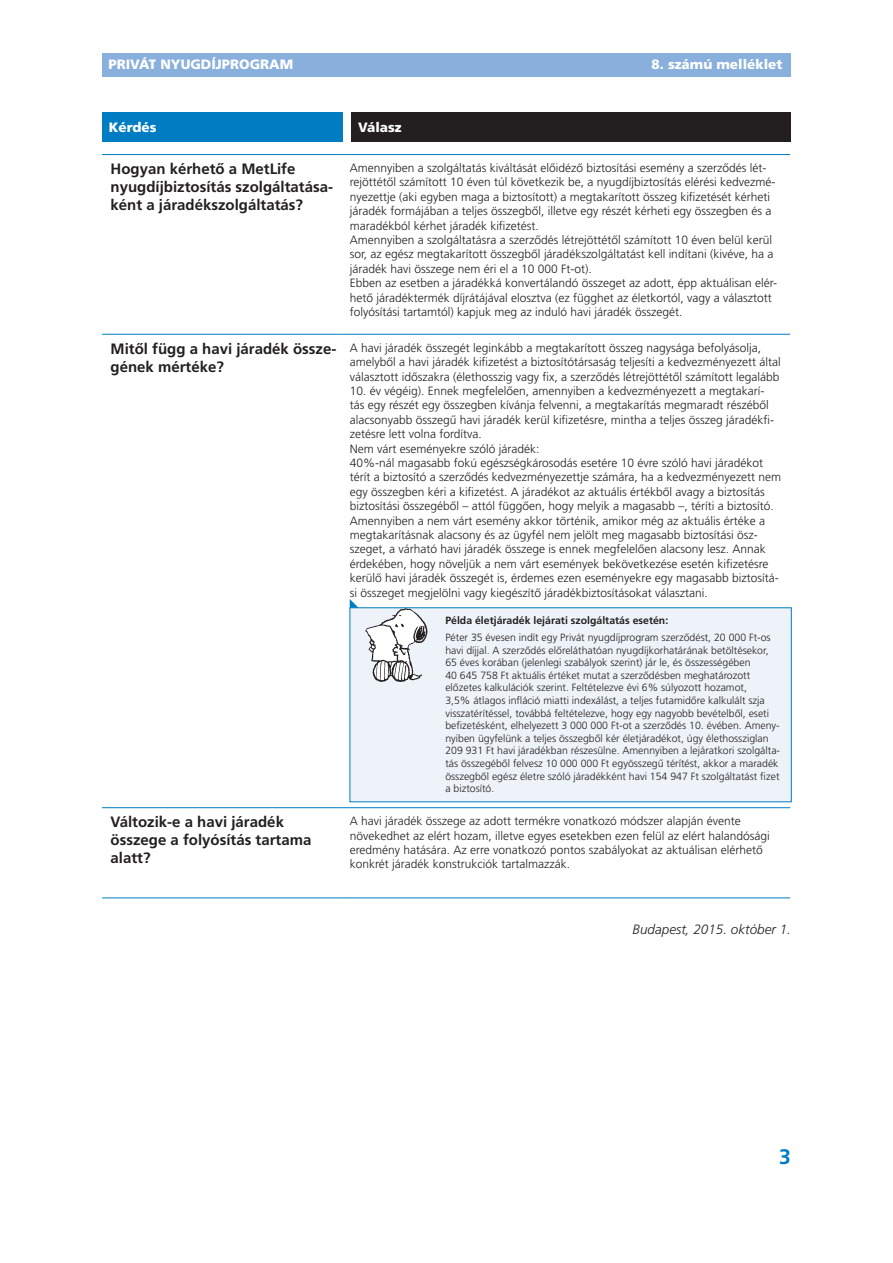
<style>
.page{position:relative;width:893px;height:1263px;background:#fff}
.page>*{position:absolute;margin:0;border:0;box-sizing:border-box;transform-origin:0 0}
.t1{font:700 21px "Frutiger LT Pro";color:#007cc2}
.t2{font:700 15px/18px "Frutiger LT Pro";color:#231f20}
.t3{font:900 13.5px "Frutiger LT Pro";color:#fff}
.t4{font:italic 300 13.5px "Frutiger LT Pro";color:#231f20}
.t5{font:300 12px/14.4px "Frutiger LT Pro";color:#231f20}
.t6{font:300 10.5px/12.6px "Frutiger LT Pro";color:#231f20}
.t7{font:700 10.5px "Frutiger LT Pro";color:#231f20}
</style>
<div class="page">
<div style="left:102px;top:53px;width:689px;height:24px;background:#89b0dc"></div>
<svg style="left:102px;top:155px;width:239px;height:743px"></svg>
<hr style="left:102px;top:154px;width:239px;height:1px;background:#007cc2">
<hr style="left:341px;top:154px;width:449px;height:1px;background:#007cc2">
<hr style="left:102px;top:334px;width:239px;height:1px;background:#007cc2">
<hr style="left:341px;top:334px;width:449px;height:1px;background:#007cc2">
<hr style="left:102px;top:807px;width:239px;height:1px;background:#007cc2">
<hr style="left:341px;top:807px;width:449px;height:1px;background:#007cc2">
<hr style="left:102px;top:898px;width:239px;height:1px;background:#007cc2">
<hr style="left:341px;top:898px;width:449px;height:1px;background:#007cc2">
<div style="left:350px;top:608px;width:441px;height:194px;background:#eef3f9"></div>
<svg style="left:365px;top:608px;width:62px;height:74px"></svg>
<svg style="left:350px;top:599px;width:8px;height:9px"></svg>
<div style="left:102px;top:112px;width:241px;height:30px;background:#007cc2"></div>
<div style="left:352px;top:112px;width:439px;height:30px;background:#231f20"></div>
<p class="t3" style="left:108px;top:57px;width:186px">Privát nyugdíjprogram</p>
<p class="t3" style="left:652px;top:57px;width:132px">8. számú melléklet</p>
<p class="t3" style="left:109px;top:119px;width:49px">Kérdés</p>
<p class="t3" style="left:358px;top:119px;width:45px">Válasz</p>
<p class="t2" style="left:111px;top:160px;width:224px">Hogyan kérhető a MetLife nyugdíjbiztosítás szolgáltatása&shy;ként a járadékszolgáltatás?</p>
<p class="t5" style="left:350px;top:161px;width:429px">Amennyiben a szolgáltatás kiváltását előidéző biztosítási esemény a szerződés lét&shy;rejöttétől számított 10 éven túl következik be, a nyugdíjbiztosítás elérési kedvezmé&shy;nyezettje (aki egyben maga a biztosított) a megtakarított összeg kifizetését kérheti járadék formájában a teljes összegből, illetve egy részét kérheti egy összegben és a maradékból kérhet járadék kifizetést.<br>Amennyiben a szolgáltatásra a szerződés létrejöttétől számított 10 éven belül kerül sor, az egész megtakarított összegből járadékszolgáltatást kell indítani (kivéve, ha a járadék havi összege nem éri el a 10 000 Ft-ot).<br>Ebben az esetben a járadékká konvertálandó összeget az adott, épp aktuálisan elér&shy;hető járadéktermék díjrátájával elosztva (ez függhet az életkortól, vagy a választott folyósítási tartamtól) kapjuk meg az induló havi járadék összegét.</p>
<p class="t2" style="left:111px;top:340px;width:227px">Mitől függ a havi járadék össze&shy;gének mértéke?</p>
<p class="t5" style="left:350px;top:340px;width:433px">A havi járadék összegét leginkább a megtakarított összeg nagysága befolyásolja, amelyből a havi járadék kifizetést a biztosítótársaság teljesíti a kedvezményezett által választott időszakra (élethosszig vagy fix, a szerződés létrejöttétől számított legalább</p>
<p class="t5" style="left:350px;top:384px;width:433px">10. év végéig). Ennek megfelelően, amennyiben a kedvezményezett a megtakarí&shy;tás egy részét egy összegben kívánja felvenni, a megtakarítás megmaradt részéből alacsonyabb összegű havi járadék kerül kifizetésre, mintha a teljes összeg járadékfi&shy;zetésre lett volna fordítva.<br>Nem várt eseményekre szóló járadék:<br>40%-nál magasabb fokú egészségkárosodás esetére 10 évre szóló havi járadékot térít a biztosító a szerződés kedvezményezettje számára, ha a kedvezményezett nem egy összegben kéri a kifizetést. A járadékot az aktuális értékből avagy a biztosítás biztosítási összegéből – attól függően, hogy melyik a magasabb –, téríti a biztosító.<br>Amennyiben a nem várt esemény akkor történik, amikor még az aktuális értéke a megtakarításnak alacsony és az ügyfél nem jelölt meg magasabb biztosítási ös - szeget, a várható havi járadék összege is ennek megfelelően alacsony lesz. Annak érdekében, hogy növeljük a nem várt események bekövetkezése esetén kifizetésre kerülő havi járadék összegét is, érdemes ezen eseményekre egy magasabb biztosítá&shy;si összeget megjelölni vagy kiegészítő járadékbiztosításokat választani.</p>
<p class="t7" style="left:445px;top:614px;width:224px">Példa életjáradék lejárati szolgáltatás esetén:</p>
<p class="t6" style="left:445px;top:631px;width:336px">Péter 35 évesen indít egy Privát nyugdíjprogram szerződést, 20 000 Ft-os havi díjjal. A szerződés előreláthatóan nyugdíjkorhatárának betöltésekor, 65 éves korában (jelenlegi szabályok szerint) jár le, és összességében<br>40 645 758 Ft aktuális értéket mutat a szerződésben meghatározott előzetes kalkulációk szerint. Feltételezve évi 6% súlyozott hozamot,<br>3,5% átlagos infláció miatti indexálást, a teljes futamidőre kalkulált szja visszatérítéssel, továbbá feltételezve, hogy egy nagyobb bevételből, eseti befizetésként, elhelyezett 3 000 000 Ft-ot a szerződés 10. évében. Amen - nyiben ügyfelünk a teljes összegből kér életjáradékot, úgy élethossziglan 209 931 Ft havi járadékban részesülne. Amennyiben a lejáratkori szolgálta&shy;tás összegéből felvesz 10 000 000 Ft egyösszegű térítést, akkor a maradék összegből egész életre szóló járadékként havi 154 947 Ft szolgáltatást fizet a biztosító.</p>
<p class="t2" style="left:111px;top:813px;width:202px">Változik-e a havi járadék összege a folyósítás tartama alatt?</p>
<p class="t5" style="left:350px;top:814px;width:422px">A havi járadék összege az adott termékre vonatkozó módszer alapján évente növekedhet az elért hozam, illetve egyes esetekben ezen felül az elért halandósági eredmény hatására. Az erre vonatkozó pontos szabályokat az aktuálisan elérhető konkrét járadék konstrukciók tartalmazzák.</p>
<p class="t4" style="left:633px;top:921px;width:160px">Budapest, 2015. október 1.</p>
<h1 class="t1" style="left:779px;top:1144px;width:13px">3</h1>
</div>
